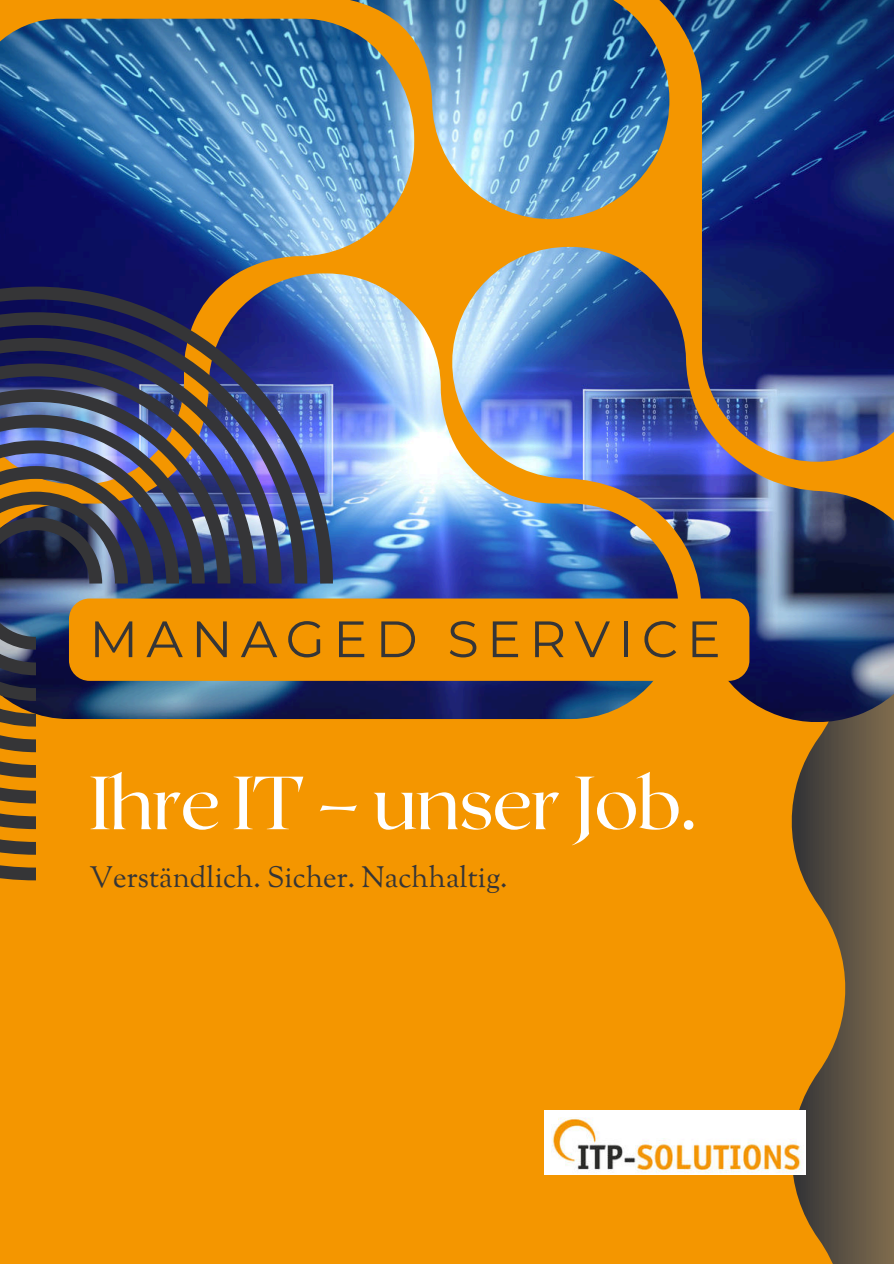
<style>
.page{position:relative;width:894px;height:1264px;background:#fff}
.page>*{position:absolute;margin:0;border:0;box-sizing:border-box;transform-origin:0 0}
.t1{font:75px "Roxborough CF";letter-spacing:-.02em;color:#fff}
.t2{font:51px "Montserrat";letter-spacing:.16em;color:#353537}
.t3{font:29.25px "Sorts Mill Goudy";color:#353537}
</style>
<div class="page">
<div style="left:0;top:0;width:893px;height:1263px;background:#f49600"></div>
<svg style="left:782px;top:721px;width:111px;height:542px"></svg>
<img style="left:0;top:0;width:893px;height:721px">
<svg style="left:0;top:286px;width:332px;height:594px"></svg>
<svg style="left:0;top:312px;width:307px;height:542px"></svg>
<svg style="left:0;top:338px;width:281px;height:491px"></svg>
<svg style="left:0;top:363px;width:256px;height:440px"></svg>
<svg style="left:0;top:389px;width:230px;height:388px"></svg>
<img style="left:0;top:415px;width:205px;height:337px">
<img style="left:0;top:440px;width:179px;height:286px">
<img style="left:0;top:466px;width:153px;height:235px">
<img style="left:545px;top:1110px;width:259px;height:64px">
<svg style="left:69px;top:598px;width:680px;height:83px"></svg>
<h2 class="t2" style="left:89px;top:604px;width:632px">MANAGED SERVICE</h2>
<h1 class="t1" style="left:89px;top:754px;width:609px">Ihre IT – unser Job.</h1>
<p class="t3" style="left:89px;top:858px;width:419px">Verständlich. Sicher. Nachhaltig.</p>
</div>
